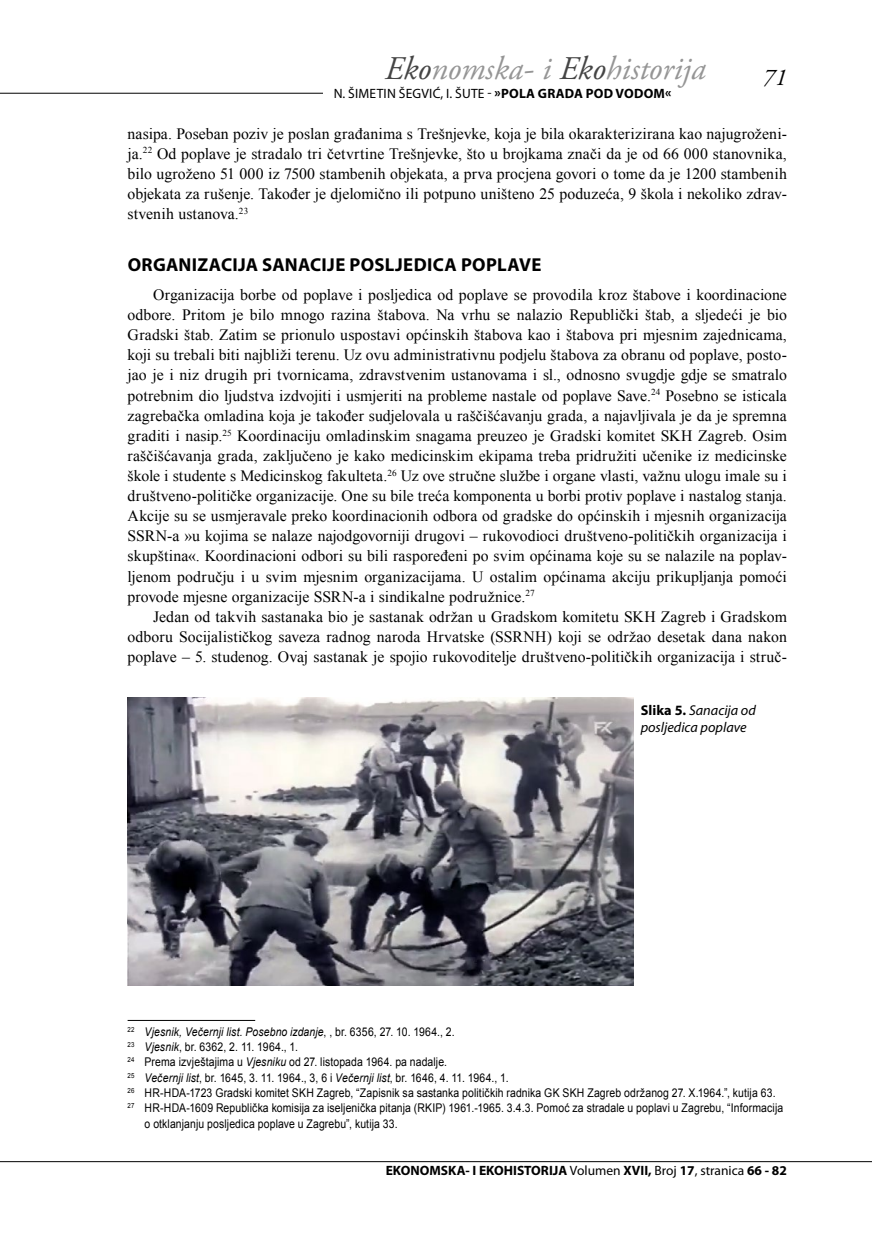
<style>
.page{position:relative;width:872px;height:1234px;background:#fff}
.page>*{position:absolute;margin:0;border:0;box-sizing:border-box;transform-origin:0 0}
.t1{font:italic 33px "Adobe Garamond Pro";color:#959595}
.t2{font:italic 24px "Adobe Garamond Pro";color:#000}
.t3{font:700 18.75px "Myriad Pro";letter-spacing:.015em;color:#000}
.t4{font:15.75px/20.1px "Times New Roman";letter-spacing:.005em;color:#000;text-align:justify}
.t5{font:italic 14.25px/17.1px "Myriad Pro";color:#000}
.t6{font:700 13.5px "Myriad Pro";color:#000}
.t7{font:13.5px "Myriad Pro";letter-spacing:.015em;color:#000}
.t8{font:12px "Arial";letter-spacing:.01em;color:#000;scale:.87 1}
.t9{font:italic 12px "Arial";letter-spacing:.01em;color:#000;scale:.87 1}
.s1{color:#454545}
.s2{font-weight:700}
.s3{font-weight:700;font-style:normal}
.s4{font-style:normal}
.s5{font-style:italic}
.s6{font-weight:400}
</style>
<div class="page">
<hr style="left:0;top:93px;width:518px;height:1px;background:#000">
<hr style="left:0;top:1160px;width:872px;height:1px;background:#000">
<div style="left:323px;top:88px;width:348px;height:17px;background:#fff"></div>
<hr style="left:128px;top:1019px;width:127px;height:1px;background:#000">
<img style="left:128px;top:697px;width:505px;height:288px">
<h1 class="t1" style="left:385px;top:48px;width:322px"><span class="s1">Eko</span>nomska- i <span class="s1">Eko</span>historija</h1>
<h2 class="t2" style="left:763px;top:63px;width:25px">71</h2>
<p class="t7" style="left:334px;top:85px;width:339px">N. ŠIMETIN ŠEGVIĆ, I. ŠUTE - <span class="s2">»POLA GRADA POD VODOM«</span></p>
<p class="t4" style="left:128px;top:123px;width:661px">nasipa. Poseban poziv je poslan građanima s Trešnjevke, koja je bila okarakterizirana kao najugroženi&shy;ja.<sup>22</sup> Od poplave je stradalo tri četvrtine Trešnjevke, što u brojkama znači da je od 66 000 stanovnika, bilo ugroženo 51 000 iz 7500 stambenih objekata, a prva procjena govori o tome da je 1200 stambenih objekata za rušenje. Također je djelomično ili potpuno uništeno 25 poduzeća, 9 škola i nekoliko zdrav&shy;stvenih ustanova.<sup>23</sup></p>
<p class="t3" style="left:128px;top:253px;width:415px">ORGANIZACIJA SANACIJE POSLJEDICA POPLAVE</p>
<p class="t4" style="left:128px;top:284px;width:661px;text-indent:26px">Organizacija borbe od poplave i posljedica od poplave se provodila kroz štabove i koordinacione odbore. Pritom je bilo mnogo razina štabova. Na vrhu se nalazio Republički štab, a sljedeći je bio Gradski štab. Zatim se prionulo uspostavi općinskih štabova kao i štabova pri mjesnim zajednicama, koji su trebali biti najbliži terenu. Uz ovu administrativnu podjelu štabova za obranu od poplave, posto&shy;jao je i niz drugih pri tvornicama, zdravstvenim ustanovama i sl., odnosno svugdje gdje se smatralo potrebnim dio ljudstva izdvojiti i usmjeriti na probleme nastale od poplave Save.<sup>24</sup> Posebno se isticala zagrebačka omladina koja je također sudjelovala u raščišćavanju grada, a najavljivala je da je spremna graditi i nasip.<sup>25</sup> Koordinaciju omladinskim snagama preuzeo je Gradski komitet SKH Zagreb. Osim raščišćavanja grada, zaključeno je kako medicinskim ekipama treba pridružiti učenike iz medicinske škole i studente s Medicinskog fakulteta.<sup>26</sup> Uz ove stručne službe i organe vlasti, važnu ulogu imale su i društveno-političke organizacije. One su bile treća komponenta u borbi protiv poplave i nastalog stanja.<br>Akcije su se usmjeravale preko koordinacionih odbora od gradske do općinskih i mjesnih organizacija SSRN-a »u kojima se nalaze najodgovorniji drugovi – rukovodioci društveno-političkih organizacija i skupština«. Koordinacioni odbori su bili raspoređeni po svim općinama koje su se nalazile na poplav&shy;ljenom području i u svim mjesnim organizacijama. U ostalim općinama akciju prikupljanja pomoći provode mjesne organizacije SSRN-a i sindikalne podružnice.<sup>27</sup></p>
<p class="t4" style="left:128px;top:606px;width:661px;text-indent:26px">Jedan od takvih sastanaka bio je sastanak održan u Gradskom komitetu SKH Zagreb i Gradskom odboru Socijalističkog saveza radnog naroda Hrvatske (SSRNH) koji se održao desetak dana nakon poplave – 5. studenog. Ovaj sastanak je spojio rukovoditelje društveno-političkih organizacija i struč-</p>
<p class="t5" style="left:640px;top:701px;width:117px"><span class="s3">Slika 5.</span> Sanacija od posljedica poplave</p>
<p class="t9" style="left:128px;top:1023px;width:377px"><sup>22</sup> Vjesnik, Večernji list. Posebno izdanje<span class="s4">, , br. 6356, 27. 10. 1964., 2.</span></p>
<p class="t8" style="left:128px;top:1038px;width:197px"><sup>23</sup> <span class="s5">Vjesnik</span>, br. 6362, 2. 11. 1964., 1.</p>
<p class="t8" style="left:128px;top:1053px;width:369px"><sup>24</sup> Prema izvještajima u <span class="s5">Vjesniku</span> od 27. listopada 1964. pa nadalje.</p>
<p class="t8" style="left:128px;top:1069px;width:439px"><sup>25</sup> <span class="s5">Večernji list</span>, br. 1645, 3. 11. 1964., 3, 6 i <span class="s5">Večernji list</span>, br. 1646, 4. 11. 1964., 1.</p>
<p class="t8" style="left:128px;top:1084px;width:746px"><sup>26</sup> HR-HDA-1723 Gradski komitet SKH Zagreb, “Zapisnik sa sastanka političkih radnika GK SKH Zagreb održanog 27. X.1964.”, kutija 63.</p>
<p class="t8" style="left:128px;top:1099px;width:755px"><sup>27</sup> HR-HDA-1609 Republička komisija za iseljenička pitanja (RKIP) 1961.-1965. 3.4.3. Pomoć za stradale u poplavi u Zagrebu, “Informacija</p>
<p class="t8" style="left:145px;top:1115px;width:292px">o otklanjanju posljedica poplave u Zagrebu”, kutija 33.</p>
<p class="t6" style="left:386px;top:1161px;width:402px">EKONOMSKA- I EKOHISTORIJA <span class="s6">Volumen</span> XVII, <span class="s6">Broj</span> 17<span class="s6">, stranica</span> 66 - 82</p>
</div>
